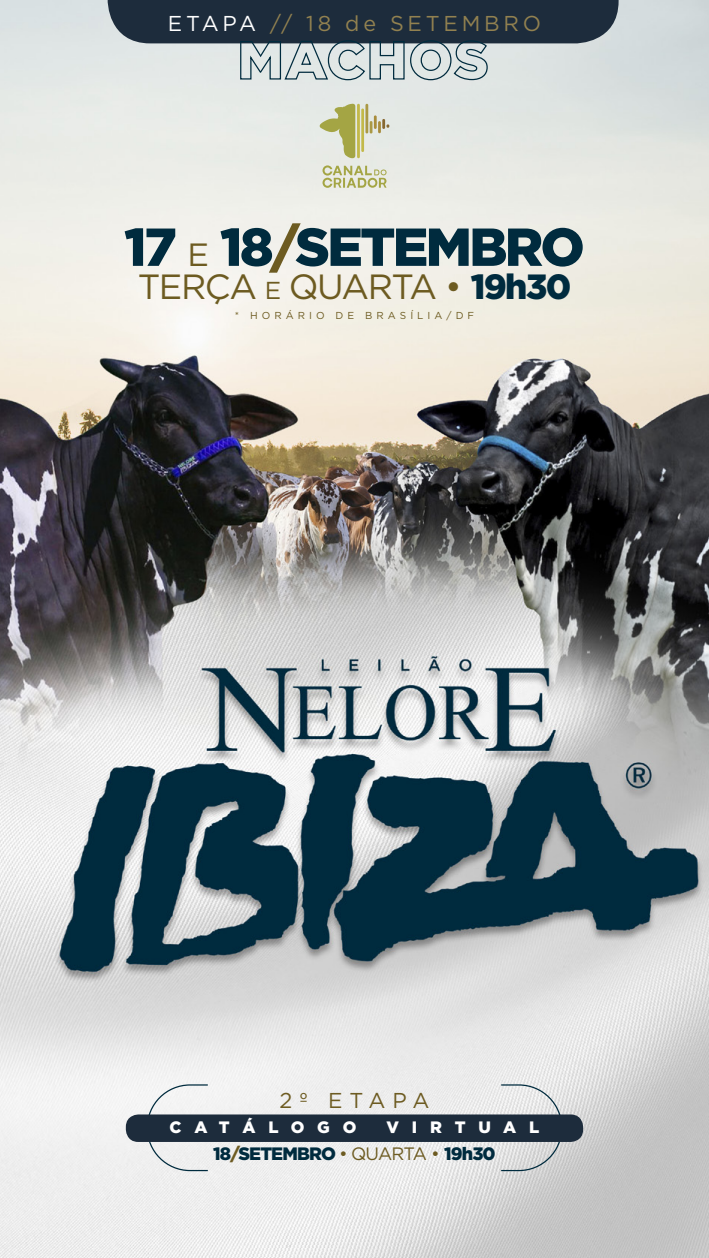
<style>
.page{position:relative;width:709px;height:1258px;background:#fff}
.page>*{position:absolute;margin:0;border:0;box-sizing:border-box;transform-origin:0 0}
.t1{font:900 53.38px "Gotham";letter-spacing:-.05em;color:#002b3e}
.t2{font:35px "Gotham";letter-spacing:-.04em;color:#6d5b21}
.t3{font:21.5px "Gotham";letter-spacing:.175em;color:#928150}
.t4{font:21.5px "Gotham";letter-spacing:.325em;color:#6d5b21}
.t5{font:900 17.88px "Gotham";letter-spacing:-.05em;color:#002b3e}
.t6{font:900 16.5px "Gotham";letter-spacing:.775em;color:#fff}
.t7{font:10.12px "Gotham";letter-spacing:.4em;color:#6d5b21}
.s1{color:#fff}
.s2{font-weight:400;font-size:32.12px;color:#6d5b21}
.s3{color:#6d5b21}
.s4{font-size:24.5px}
.s5{font-weight:900;color:#002b3e}
.s6{font-weight:400;color:#6d5b21}
</style>
<div class="page">
<img style="left:0;top:0;width:709px;height:1258px">
<svg style="left:146px;top:1084px;width:417px;height:88px"></svg>
<div style="left:126px;top:1114px;width:457px;height:28px;background:#1d2c3c;border-radius:12px"></div>
<svg style="left:108px;top:0;width:510px;height:81px;background:#758189"></svg>
<svg style="left:322px;top:165px;width:64px;height:23px"></svg>
<hr style="left:357px;top:104px;width:3px;height:54px;background:#c3b94a">
<hr style="left:361px;top:109px;width:3px;height:43px;background:#c3b94a">
<hr style="left:365px;top:104px;width:3px;height:29px;background:#aa9945">
<svg style="left:370px;top:121px;width:2px;height:12px"></svg>
<hr style="left:374px;top:115px;width:3px;height:14px;background:#a88c3c">
<svg style="left:378px;top:119px;width:11px;height:14px"></svg>
<svg style="left:319px;top:104px;width:36px;height:54px;background:#c5c795"></svg>
<p class="t3" style="left:168px;top:12px;width:374px"><span class="s1">ETAPA</span> // 18 de SETEMBRO</p>
<h1 class="t1" style="left:124px;top:216px;width:462px">17 <span class="s2">e</span> 18<span class="s3">/</span>SETEMBRO</h1>
<h2 class="t2" style="left:138px;top:267px;width:435px">TERÇA <span class="s4">e</span> QUARTA • <span class="s5">19H30</span></h2>
<p class="t7" style="left:235px;top:309px;width:241px">* HORÁRIO DE BRASÍLIA/DF</p>
<p class="t4" style="left:279px;top:1089px;width:151px">2º ETAPA</p>
<p class="t5" style="left:213px;top:1144px;width:284px">18<span class="s3">/</span>SETEMBRO <span class="s6">• QUARTA •</span> 19H30</p>
<p class="t6" style="left:170px;top:1118px;width:188px">CATÁLOGO</p>
<p class="t6" style="left:386px;top:1118px;width:62px">VIRT</p>
<p class="t6" style="left:478px;top:1118px;width:44px">U AL</p>
</div>
